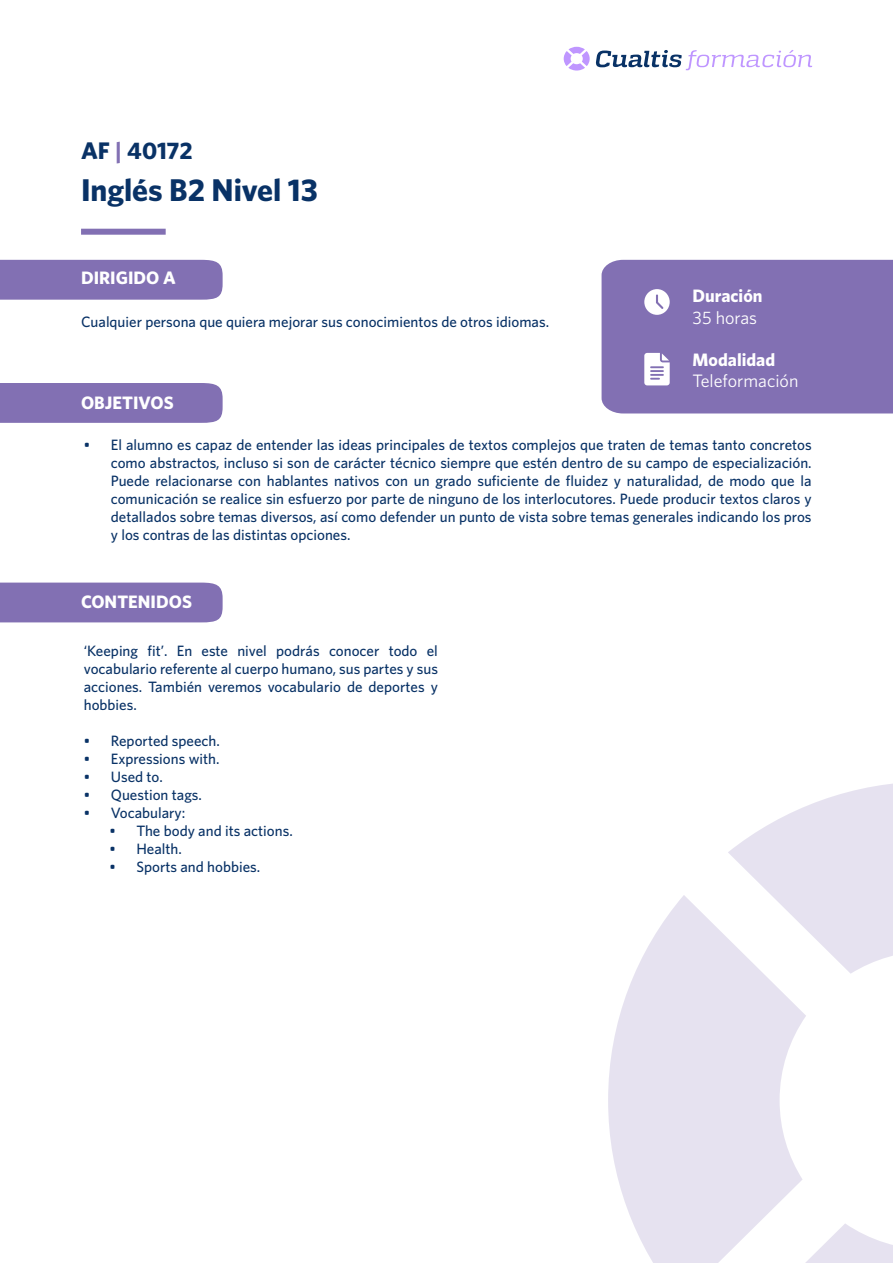
<style>
.page{position:relative;width:893px;height:1263px;background:#fff}
.page>*{position:absolute;margin:0;border:0;box-sizing:border-box;transform-origin:0 0}
.t1{font:700 31.5px "Whitney";letter-spacing:-.005em;color:#093266}
.t2{font:700 24px "Whitney";letter-spacing:-.005em;color:#093266}
.t3{font:700 18px "Whitney";color:#fff}
.t4{font:18px "Whitney";color:#fff}
.t5{font:500 15px/18px "Whitney";color:#093266;text-align:justify}
.s1{color:#8270b3}
</style>
<div class="page">
<svg style="left:728px;top:783px;width:165px;height:191px"></svg>
<svg style="left:806px;top:1224px;width:87px;height:39px"></svg>
<svg style="left:608px;top:895px;width:198px;height:368px;fill:#e6e2f0"></svg>
<div style="left:81px;top:229px;width:85px;height:6px;background:#8270b3"></div>
<div style="left:0;top:260px;width:223px;height:40px;background:#8270b3"></div>
<div style="left:0;top:383px;width:223px;height:40px;background:#8270b3"></div>
<div style="left:0;top:583px;width:223px;height:39px;background:#8270b3"></div>
<div style="left:602px;top:260px;width:291px;height:153px;background:#8270b3"></div>
<svg style="left:564px;top:47px;width:248px;height:24px"></svg>
<h2 class="t2" style="left:81px;top:136px;width:113px">AF <span class="s1">|</span> 40172</h2>
<h1 class="t1" style="left:81px;top:171px;width:238px">Inglés B2 Nivel 13</h1>
<p class="t3" style="left:81px;top:267px;width:96px">DIRIGIDO A</p>
<p class="t5" style="left:81px;top:312px;width:470px">Cualquier persona que quiera mejorar sus conocimientos de otros idiomas.</p>
<p class="t3" style="left:81px;top:391px;width:94px">OBJETIVOS</p>
<p class="t3" style="left:693px;top:285px;width:71px">Duración</p>
<p class="t4" style="left:693px;top:307px;width:66px">35 horas</p>
<p class="t3" style="left:693px;top:349px;width:84px">Modalidad</p>
<p class="t4" style="left:693px;top:371px;width:107px">Teleformación</p>
<p class="t5" style="left:111px;top:435px;width:702px;text-indent:-27px">• El alumno es capaz de entender las ideas principales de textos complejos que traten de temas tanto concretos como abstractos, incluso si son de carácter técnico siempre que estén dentro de su campo de especialización.<br>Puede relacionarse con hablantes nativos con un grado suficiente de fluidez y naturalidad, de modo que la comunicación se realice sin esfuerzo por parte de ninguno de los interlocutores. Puede producir textos claros y detallados sobre temas diversos, así como defender un punto de vista sobre temas generales indicando los pros y los contras de las distintas opciones.</p>
<p class="t3" style="left:81px;top:591px;width:112px">CONTENIDOS</p>
<p class="t5" style="left:84px;top:642px;width:356px">‘Keeping fit’. En este nivel podrás conocer todo el vocabulario referente al cuerpo humano, sus partes y sus acciones. También veremos vocabulario de deportes y hobbies.</p>
<p class="t5" style="left:84px;top:732px;width:138px">• Reported speech.</p>
<p class="t5" style="left:84px;top:750px;width:137px">• Expressions with.</p>
<p class="t5" style="left:84px;top:768px;width:80px">• Used to.</p>
<p class="t5" style="left:84px;top:786px;width:120px">• Question tags.</p>
<p class="t5" style="left:84px;top:804px;width:103px">• Vocabulary:</p>
<p class="t5" style="left:109px;top:822px;width:185px">• The body and its actions.</p>
<p class="t5" style="left:109px;top:840px;width:74px">• Health.</p>
<p class="t5" style="left:109px;top:858px;width:152px">• Sports and hobbies.</p>
</div>
